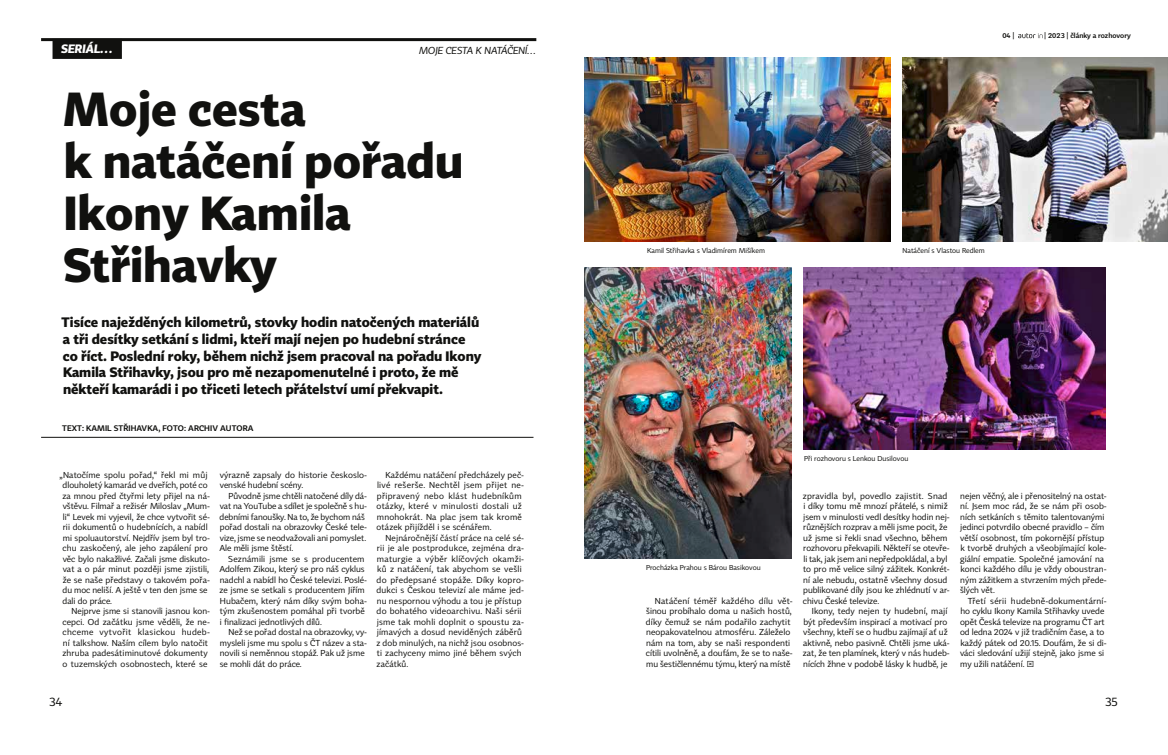
<style>
.page{position:relative;width:1168px;height:755px;background:#fff}
.page>*{position:absolute;margin:0;border:0;box-sizing:border-box;transform-origin:0 0}
.t1{font:700 47px/52px "Tabac Sans";color:#11110f}
.t2{font:700 13.5px/16.6px "Tabac Sans";color:#11110f}
.t3{font:italic 700 12px "Tabac Sans";color:#fff}
.t4{font:12px "Tabac Sans";color:#11110f}
.t5{font:italic 10px "Tabac Sans";color:#11110f}
.t6{font:8.5px/10.5px "Tabac Sans";color:#11110f}
.t7{font:8.5px/10.5px "Tabac Sans";letter-spacing:.02em;color:#11110f}
.t8{font:8.5px/10.5px "Tabac Sans";letter-spacing:.025em;color:#11110f}
.t9{font:600 8px "Tabac Sans";letter-spacing:.01em;color:#11110f}
.t10{font:7px "Tabac Sans";color:#11110f}
.t11{font:600 7px "Tabac Sans";color:#11110f}
</style>
<div class="page">
<hr style="left:41px;top:38px;width:495px;height:3px;background:#11110f">
<hr style="left:41px;top:436px;width:492px;height:1px;background:#11110f">
<img style="left:902px;top:57px;width:266px;height:185px">
<img style="left:804px;top:267px;width:302px;height:182px">
<img style="left:584px;top:267px;width:207px;height:291px">
<img style="left:584px;top:57px;width:307px;height:185px">
<div style="left:53px;top:39px;width:69px;height:20px;background:#11110f"></div>
<svg style="left:1018px;top:33px;width:24px;height:5px"></svg>
<h3 class="t3" style="left:61px;top:42px;width:53px">SERIÁL…</h3>
<p class="t5" style="left:419px;top:45px;width:118px">MOJE CESTA K NATÁČENÍ…</p>
<h1 class="t1" style="left:63px;top:83px;width:402px">Moje cesta<br>k natáčení pořadu<br>Ikony Kamila<br>Střihavky</h1>
<p class="t2" style="left:62px;top:314px;width:421px">Tisíce naježděných kilometrů, stovky hodin natočených materiálů a tři desítky setkání s lidmi, kteří mají nejen po hudební stránce co říct. Poslední roky, během nichž jsem pracoval na pořadu Ikony Kamila Střihavky, jsou pro mě nezapomenutelné i proto, že mě někteří kamarádi i po třiceti letech přátelství umí překvapit.</p>
<p class="t9" style="left:62px;top:423px;width:193px">TEXT: KAMIL STŘIHAVKA, FOTO: ARCHIV AUTORA</p>
<p class="t6" style="left:63px;top:469px;width:149px;text-indent:-3px">„Natočíme spolu pořad,“ řekl mi můj dlouholetý kamarád ve dveřích, poté co za mnou před čtyřmi lety přijel na ná&shy;vštěvu. Filmař a režisér Miloslav „Mum&shy;li“ Levek mi vyjevil, že chce vytvořit sé&shy;rii dokumentů o hudebnících, a nabídl mi spoluautorství. Nejdřív jsem byl tro&shy;chu zaskočený, ale jeho zapálení pro věc bylo nakažlivé. Začali jsme diskuto&shy;vat a o pár minut později jsme zjistili, že se naše představy o takovém pořa&shy;du moc neliší. A ještě v ten den jsme se dali do práce.</p>
<p class="t6" style="left:63px;top:605px;width:149px;text-indent:9px">Nejprve jsme si stanovili jasnou kon&shy;cepci. Od začátku jsme věděli, že ne&shy;chceme vytvořit klasickou hudeb&shy;ní talkshow. Naším cílem bylo natočit zhruba padesátiminutové dokumenty o tuzemských osobnostech, které se</p>
<p class="t8" style="left:377px;top:469px;width:149px;text-indent:9px">Každému natáčení předcházely peč&shy;livé rešerše. Nechtěl jsem přijet ne&shy;připravený nebo klást hudebníkům otázky, které v minulosti dostali už mnohokrát. Na plac jsem tak kromě otázek přijížděl i se scénářem.</p>
<p class="t7" style="left:377px;top:532px;width:149px;text-indent:9px">Nejnáročnější částí práce na celé sé&shy;rii je ale postprodukce, zejména dra&shy;maturgie a výběr klíčových okamži&shy;ků z natáčení, tak abychom se vešli do předepsané stopáže. Díky kopro&shy;dukci s Českou televizí ale máme jed&shy;nu nespornou výhodu a tou je přístup do bohatého videoarchivu. Naši sérii jsme tak mohli doplnit o spoustu za&shy;jímavých a dosud neviděných záběrů z dob minulých, na nichž jsou osobnos&shy;ti zachyceny mimo jiné během svých začátků.</p>
<p class="t6" style="left:220px;top:469px;width:149px">výrazně zapsaly do historie českoslo&shy;venské hudební scény.</p>
<p class="t6" style="left:219px;top:490px;width:149px;text-indent:9px">Původně jsme chtěli natočené díly dá&shy;vat na YouTube a sdílet je společně s hu&shy;debními fanoušky. Na to, že bychom náš pořad dostali na obrazovky České tele&shy;vize, jsme se neodvažovali ani pomyslet.<br>Ale měli jsme štěstí.</p>
<p class="t6" style="left:219px;top:553px;width:149px;text-indent:9px">Seznámili jsme se s producentem Adolfem Zikou, který se pro náš cyklus nadchl a nabídl ho České televizi. Poslé&shy;ze jsme se setkali s producentem Jiřím Hubačem, který nám díky svým boha&shy;tým zkušenostem pomáhal při tvorbě i finalizaci jednotlivých dílů.</p>
<p class="t6" style="left:220px;top:626px;width:149px;text-indent:9px">Než se pořad dostal na obrazovky, vy&shy;mysleli jsme mu spolu s ČT název a sta&shy;novili si neměnnou stopáž. Pak už jsme se mohli dát do práce.</p>
<p class="t11" style="left:1002px;top:31px;width:14px">04 |</p>
<p class="t11" style="left:1044px;top:31px;width:88px">| 2023 | články a rozhovory</p>
<p class="t10" style="left:647px;top:246px;width:119px">Kamil Střihavka s Vladimírem Mišíkem</p>
<p class="t10" style="left:902px;top:246px;width:84px">Natáčení s Vlastou Redlem</p>
<p class="t10" style="left:804px;top:454px;width:106px">Při rozhovoru s Lenkou Dusilovou</p>
<p class="t10" style="left:646px;top:562px;width:116px">Procházka Prahou s Bárou Basikovou</p>
<p class="t6" style="left:646px;top:595px;width:148px;text-indent:9px">Natáčení téměř každého dílu vět&shy;šinou probíhalo doma u našich hostů, díky čemuž se nám podařilo zachytit neopakovatelnou atmosféru. Záleželo nám na tom, aby se naši respondenti cítili uvolněně, a doufám, že se to naše&shy;mu šestičlennému týmu, který na místě</p>
<p class="t6" style="left:803px;top:490px;width:148px">zpravidla byl, povedlo zajistit. Snad i díky tomu mě mnozí přátelé, s nimiž jsem v minulosti vedl desítky hodin nej&shy;různějších rozprav a měli jsme pocit, že už jsme si řekli snad všechno, během rozhovoru překvapili. Někteří se otevře&shy;li tak, jak jsem ani nepředpokládal, a byl to pro mě velice silný zážitek. Konkrét&shy;ní ale nebudu, ostatně všechny dosud publikované díly jsou ke zhlédnutí v ar&shy;chivu České televize.</p>
<p class="t6" style="left:803px;top:605px;width:148px;text-indent:9px">Ikony, tedy nejen ty hudební, mají být především inspirací a motivací pro všechny, kteří se o hudbu zajímají ať už aktivně, nebo pasivně. Chtěli jsme uká&shy;zat, že ten plamínek, který v nás hudeb&shy;nících žhne v podobě lásky k hudbě, je</p>
<p class="t6" style="left:960px;top:490px;width:148px">nejen věčný, ale i přenositelný na ostat&shy;ní. Jsem moc rád, že se nám při osob&shy;ních setkáních s těmito talentovanými jedinci potvrdilo obecné pravidlo – čím větší osobnost, tím pokornější přístup k tvorbě druhých a všeobjímající kole&shy;giální empatie. Společné jamování na konci každého dílu je vždy oboustran&shy;ným zážitkem a stvrzením mých přede&shy;šlých vět.</p>
<p class="t6" style="left:960px;top:595px;width:148px;text-indent:8px">Třetí sérii hudebně-dokumentární&shy;ho cyklu Ikony Kamila Střihavky uvede opět Česká televize na programu ČT art od ledna 2024 v již tradičním čase, a to každý pátek od 20.15. Doufám, že si di&shy;váci sledování užijí stejně, jako jsme si my užili natáčení. ×</p>
<h3 class="t4" style="left:50px;top:693px;width:14px">34</h3>
<h3 class="t4" style="left:1105px;top:693px;width:14px">35</h3>
</div>
